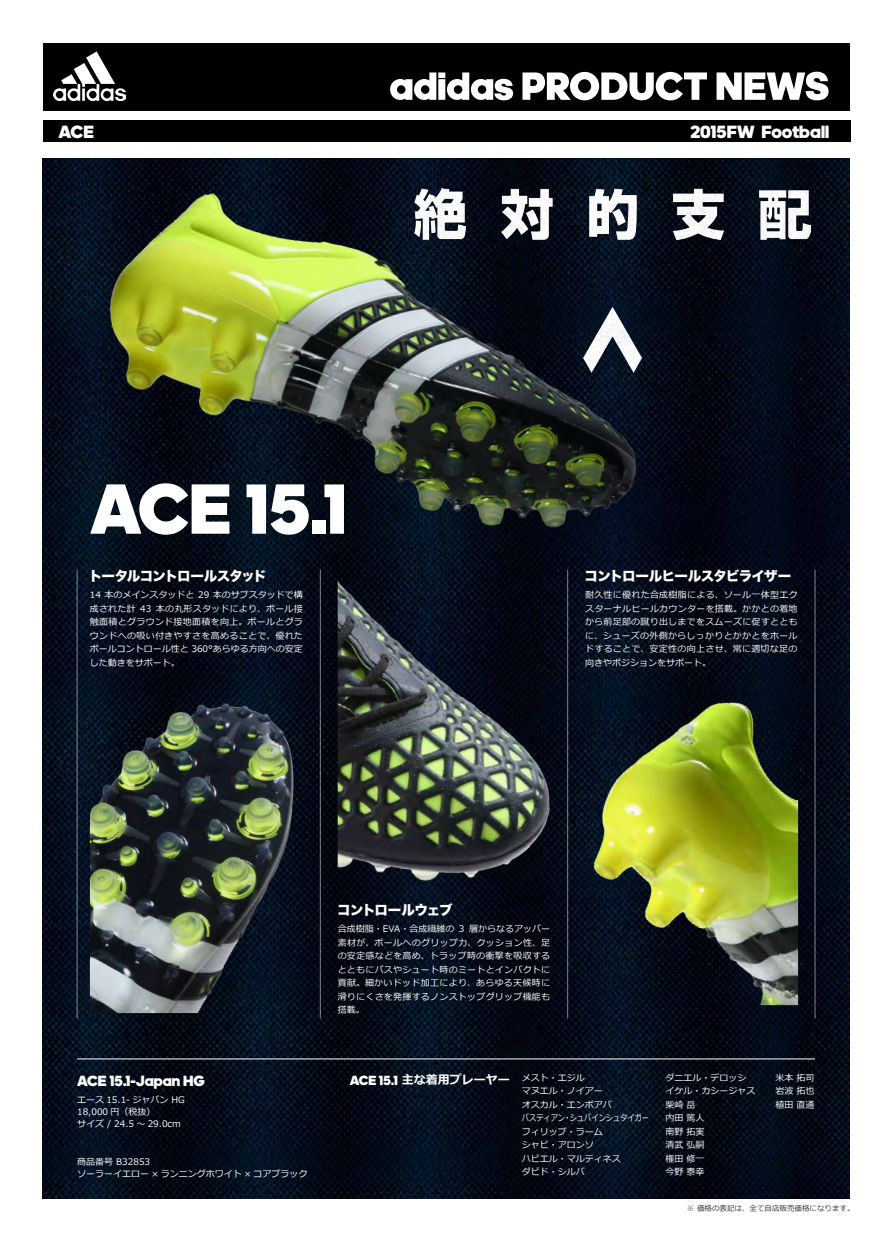
<style>
.page{position:relative;width:888px;height:1260px;background:#fff}
.page>*{position:absolute;margin:0;border:0;box-sizing:border-box;transform-origin:0 0}
.t1{font:900 72px "adineue PRO";color:#fff}
.t2{font:900 18px "adineue PRO";color:#fff}
.t3{font:900 15px "adineue PRO";color:#fff}
.t4{font:13.5px "Hira Kaku Std N W8";letter-spacing:-.055em;color:#fff}
.t5{font:700 12px "Meiryo";color:#fff}
.t6{font:9px/13.5px "Meiryo";color:#fff;text-align:justify}
.t7{font:7.5px "Meiryo";color:rgb(0 0 0/.8)}
.s1{font-family:"adineue PRO";font-weight:900;font-size:13.5px}
</style>
<div class="page">
<div style="left:43px;top:43px;width:807px;height:68px;background:#000"></div>
<svg style="left:390px;top:72px;width:123px;height:28px"></svg>
<svg style="left:523px;top:72px;width:184px;height:28px"></svg>
<svg style="left:717px;top:72px;width:112px;height:28px"></svg>
<img style="left:54px;top:52px;width:72px;height:48px">
<div style="left:43px;top:120px;width:807px;height:21px;background:#000"></div>
<img style="left:43px;top:159px;width:807px;height:1039px">
<hr style="left:77px;top:569px;width:1px;height:450px;background:#fff">
<hr style="left:320px;top:569px;width:1px;height:450px;background:#fff">
<hr style="left:567px;top:569px;width:1px;height:450px;background:#fff">
<hr style="left:815px;top:569px;width:1px;height:450px;background:#fff">
<hr style="left:77px;top:1059px;width:738px;height:1px;background:#fff">
<img style="left:90px;top:688px;width:213px;height:325px">
<img style="left:338px;top:580px;width:213px;height:316px">
<img style="left:585px;top:688px;width:213px;height:317px">
<img style="left:97px;top:158px;width:546px;height:420px">
<img style="left:415px;top:188px;width:395px;height:184px">
<p class="t2" style="left:59px;top:121px;width:37px">ACE</p>
<p class="t2" style="left:690px;top:121px;width:141px">2015FW Football</p>
<p class="t1" style="left:90px;top:466px;width:258px">ACE 15.1</p>
<p class="t4" style="left:89px;top:569px;width:179px">トータルコントロールスタッド</p>
<p class="t6" style="left:90px;top:588px;width:215px">14 本のメインスタッドと 29 本のサブスタッドで構成された計 43 本の丸形スタッドにより、ボール接触面積とグラウンド接地面積を向上。ボールとグラウンドへの吸い付きやすさを高めることで、優れたボールコントロール性と 360°あらゆる方向への安定した動きをサポート。</p>
<p class="t4" style="left:585px;top:569px;width:208px">コントロールヒールスタビライザー</p>
<p class="t6" style="left:585px;top:588px;width:214px">耐久性に優れた合成樹脂による、ソール一体型エクスターナルヒールカウンターを搭載。かかとの着地から前足部の蹴り出しまでをスムーズに促すとともに、シューズの外側からしっかりとかかとをホールドすることで、安定性の向上させ、常に適切な足の向きやポジションをサポート。</p>
<p class="t4" style="left:337px;top:903px;width:117px">コントロールウェブ</p>
<p class="t6" style="left:338px;top:922px;width:214px">合成樹脂・EVA・合成繊維の 3 層からなるアッパー素材が、ボールへのグリップ力、クッション性、足の安定感などを高め、トラップ時の衝撃を吸収するとともにパスやシュート時のミートとインパクトに貢献。細かいドッド加工により、あらゆる天候時に滑りにくさを発揮するノンストップグリップ機能も搭載。</p>
<p class="t3" style="left:77px;top:1071px;width:129px">ACE 15.1-Japan HG</p>
<p class="t6" style="left:77px;top:1094px;width:109px;line-height:12px;text-align:left">エース 15.1- ジャパン HG<br>18,000 円（税抜）<br>サイズ / 24.5 ～ 29.0cm</p>
<p class="t6" style="left:77px;top:1156px;width:232px;line-height:12px">商品番号 B32853<br>ソーラーイエロー × ランニングホワイト × コアブラック</p>
<p class="t5" style="left:350px;top:1073px;width:237px"><span class="s1">ACE 15.1</span> 主な着用プレーヤー <sup>メスト・エジル</sup></p>
<p class="t6" style="left:522px;top:1084px;width:129px;text-align:left">マヌエル・ノイアー<br>オスカル・エンボアバ<br>バスティアン・シュバインシュタイガーフィリップ・ラーム<br>シャビ・アロンソ<br>ハビエル・マルティネス<br>ダビド・シルバ</p>
<p class="t6" style="left:665px;top:1071px;width:91px;text-align:left">ダニエル・デロッシイケル・カシージャス柴崎 岳<br>内田 篤人<br>南野 拓実<br>清武 弘嗣<br>権田 修一<br>今野 泰幸</p>
<p class="t6" style="left:776px;top:1071px;width:41px">米本 拓司岩波 拓也植田 直通</p>
<p class="t7" style="left:687px;top:1204px;width:169px">※ 価格の表記は、全て自店販売価格になります。</p>
</div>
